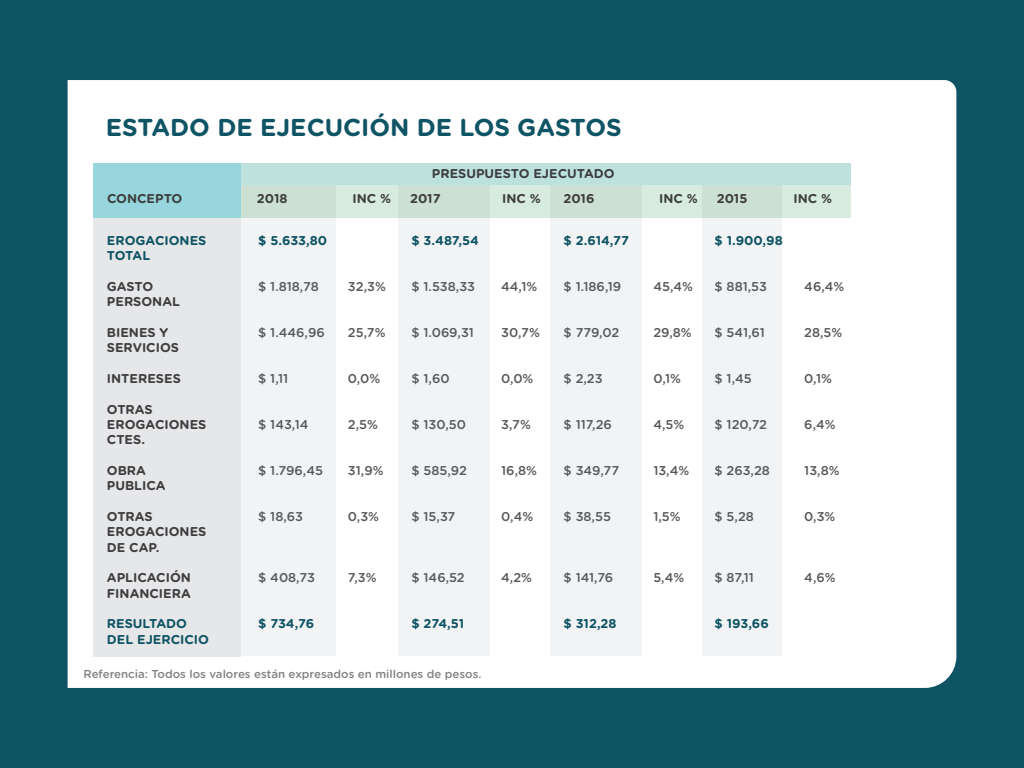
<style>
.page{position:relative;width:1024px;height:768px;background:#0f5464}
.page>*{position:absolute;margin:0;border:0;box-sizing:border-box;transform-origin:0 0}
.t1{font:700 24.4px "Gotham Rounded";color:#0f5464}
.t2{font:500 12.8px "Gotham Rounded";color:#57585a}
.t3{font:700 12.8px/15.3px "Gotham Rounded";color:#3e3e3f}
.t4{font:700 12.8px/15.3px "Gotham Rounded";color:#0f5464}
.t5{font:500 11.5px "Gotham Rounded";color:#808285}
</style>
<div class="page">
<div style="left:68px;top:80px;width:888px;height:608px;background:#fff"></div>
<div style="left:226px;top:185px;width:109px;height:471px;background:#f2f3f4"></div>
<div style="left:399px;top:185px;width:91px;height:471px;background:#f2f3f4"></div>
<div style="left:550px;top:185px;width:92px;height:471px;background:#f2f3f4"></div>
<div style="left:702px;top:185px;width:80px;height:471px;background:#f2f3f4"></div>
<div style="left:241px;top:173px;width:610px;height:45px;background:#cce0d4"></div>
<div style="left:241px;top:163px;width:610px;height:22px;background:#bde2de"></div>
<div style="left:93px;top:163px;width:148px;height:55px;background:#96d6dc"></div>
<div style="left:93px;top:218px;width:148px;height:438px;background:#e6e7e9"></div>
<h1 class="t1" style="left:106px;top:109px;width:517px">ESTADO DE EJECUCIÓN DE LOS GASTOS</h1>
<p class="t3" style="left:107px;top:190px;width:77px">CONCEPTO</p>
<p class="t4" style="left:107px;top:232px;width:101px">EROGACIONES<br>TOTAL</p>
<p class="t3" style="left:107px;top:278px;width:75px">GASTO<br>PERSONAL</p>
<p class="t3" style="left:107px;top:324px;width:74px">BIENES Y<br>SERVICIOS</p>
<p class="t3" style="left:107px;top:370px;width:75px">INTERESES</p>
<p class="t3" style="left:107px;top:401px;width:101px">OTRAS<br>EROGACIONES<br>CTES.</p>
<p class="t3" style="left:107px;top:462px;width:60px">OBRA<br>PUBLICA</p>
<p class="t3" style="left:107px;top:508px;width:101px">OTRAS<br>EROGACIONES<br>DE CAP.</p>
<p class="t3" style="left:107px;top:570px;width:86px">APLICACIÓN<br>FINANCIERA</p>
<p class="t4" style="left:107px;top:616px;width:104px">RESULTADO<br>DEL EJERCICIO</p>
<p class="t3" style="left:432px;top:166px;width:184px">PRESUPUESTO EJECUTADO</p>
<p class="t3" style="left:257px;top:190px;width:32px">2018</p>
<p class="t3" style="left:353px;top:190px;width:40px">INC %</p>
<p class="t3" style="left:410px;top:190px;width:32px">2017</p>
<p class="t3" style="left:502px;top:190px;width:40px">INC %</p>
<p class="t3" style="left:563px;top:190px;width:33px">2016</p>
<p class="t3" style="left:659px;top:190px;width:40px">INC %</p>
<p class="t3" style="left:717px;top:190px;width:32px">2015</p>
<p class="t3" style="left:793px;top:190px;width:40px">INC %</p>
<p class="t4" style="left:258px;top:232px;width:71px">$ 5.633,80</p>
<p class="t2" style="left:258px;top:278px;width:62px">$ 1.818,78</p>
<p class="t2" style="left:258px;top:324px;width:68px">$ 1.446,96</p>
<p class="t2" style="left:258px;top:370px;width:32px">$ 1,11</p>
<p class="t2" style="left:258px;top:416px;width:52px">$ 143,14</p>
<p class="t2" style="left:258px;top:462px;width:66px">$ 1.796,45</p>
<p class="t2" style="left:258px;top:507px;width:46px">$ 18,63</p>
<p class="t2" style="left:258px;top:569px;width:58px">$ 408,73</p>
<p class="t4" style="left:258px;top:616px;width:57px">$ 734,76</p>
<p class="t2" style="left:348px;top:278px;width:39px">32,3%</p>
<p class="t2" style="left:348px;top:323px;width:39px">25,7%</p>
<p class="t2" style="left:348px;top:369px;width:34px">0,0%</p>
<p class="t2" style="left:348px;top:415px;width:32px">2,5%</p>
<p class="t2" style="left:348px;top:461px;width:37px">31,9%</p>
<p class="t2" style="left:348px;top:507px;width:33px">0,3%</p>
<p class="t2" style="left:348px;top:569px;width:30px">7,3%</p>
<p class="t4" style="left:412px;top:232px;width:69px">$ 3.487,54</p>
<p class="t2" style="left:412px;top:278px;width:65px">$ 1.538,33</p>
<p class="t2" style="left:412px;top:324px;width:64px">$ 1.069,31</p>
<p class="t2" style="left:412px;top:370px;width:40px">$ 1,60</p>
<p class="t2" style="left:412px;top:416px;width:56px">$ 130,50</p>
<p class="t2" style="left:412px;top:462px;width:57px">$ 585,92</p>
<p class="t2" style="left:412px;top:507px;width:45px">$ 15,37</p>
<p class="t2" style="left:412px;top:569px;width:55px">$ 146,52</p>
<p class="t4" style="left:412px;top:616px;width:54px">$ 274,51</p>
<p class="t2" style="left:501px;top:278px;width:38px">44,1%</p>
<p class="t2" style="left:501px;top:323px;width:40px">30,7%</p>
<p class="t2" style="left:501px;top:369px;width:34px">0,0%</p>
<p class="t2" style="left:501px;top:415px;width:31px">3,7%</p>
<p class="t2" style="left:501px;top:461px;width:37px">16,8%</p>
<p class="t2" style="left:501px;top:507px;width:33px">0,4%</p>
<p class="t2" style="left:501px;top:569px;width:32px">4,2%</p>
<p class="t4" style="left:564px;top:232px;width:67px">$ 2.614,77</p>
<p class="t2" style="left:564px;top:278px;width:59px">$ 1.186,19</p>
<p class="t2" style="left:564px;top:324px;width:57px">$ 779,02</p>
<p class="t2" style="left:564px;top:370px;width:41px">$ 2,23</p>
<p class="t2" style="left:564px;top:416px;width:50px">$ 117,26</p>
<p class="t2" style="left:564px;top:462px;width:57px">$ 349,77</p>
<p class="t2" style="left:564px;top:507px;width:49px">$ 38,55</p>
<p class="t2" style="left:564px;top:569px;width:51px">$ 141,76</p>
<p class="t4" style="left:564px;top:616px;width:55px">$ 312,28</p>
<p class="t2" style="left:653px;top:278px;width:41px">45,4%</p>
<p class="t2" style="left:653px;top:323px;width:40px">29,8%</p>
<p class="t2" style="left:653px;top:369px;width:29px">0,1%</p>
<p class="t2" style="left:653px;top:415px;width:32px">4,5%</p>
<p class="t2" style="left:653px;top:461px;width:37px">13,4%</p>
<p class="t2" style="left:653px;top:507px;width:29px">1,5%</p>
<p class="t2" style="left:653px;top:569px;width:32px">5,4%</p>
<p class="t4" style="left:715px;top:232px;width:70px">$ 1.900,98</p>
<p class="t2" style="left:715px;top:278px;width:54px">$ 881,53</p>
<p class="t2" style="left:715px;top:324px;width:52px">$ 541,61</p>
<p class="t2" style="left:715px;top:370px;width:39px">$ 1,45</p>
<p class="t2" style="left:715px;top:416px;width:54px">$ 120,72</p>
<p class="t2" style="left:715px;top:462px;width:57px">$ 263,28</p>
<p class="t2" style="left:715px;top:507px;width:41px">$ 5,28</p>
<p class="t2" style="left:715px;top:569px;width:41px">$ 87,11</p>
<p class="t4" style="left:715px;top:616px;width:56px">$ 193,66</p>
<p class="t2" style="left:804px;top:278px;width:42px">46,4%</p>
<p class="t2" style="left:804px;top:323px;width:40px">28,5%</p>
<p class="t2" style="left:804px;top:369px;width:29px">0,1%</p>
<p class="t2" style="left:804px;top:415px;width:33px">6,4%</p>
<p class="t2" style="left:804px;top:461px;width:37px">13,8%</p>
<p class="t2" style="left:804px;top:507px;width:33px">0,3%</p>
<p class="t2" style="left:804px;top:569px;width:33px">4,6%</p>
<p class="t5" style="left:84px;top:665px;width:399px">Referencia: Todos los valores están expresados en millones de pesos.</p>
</div>
